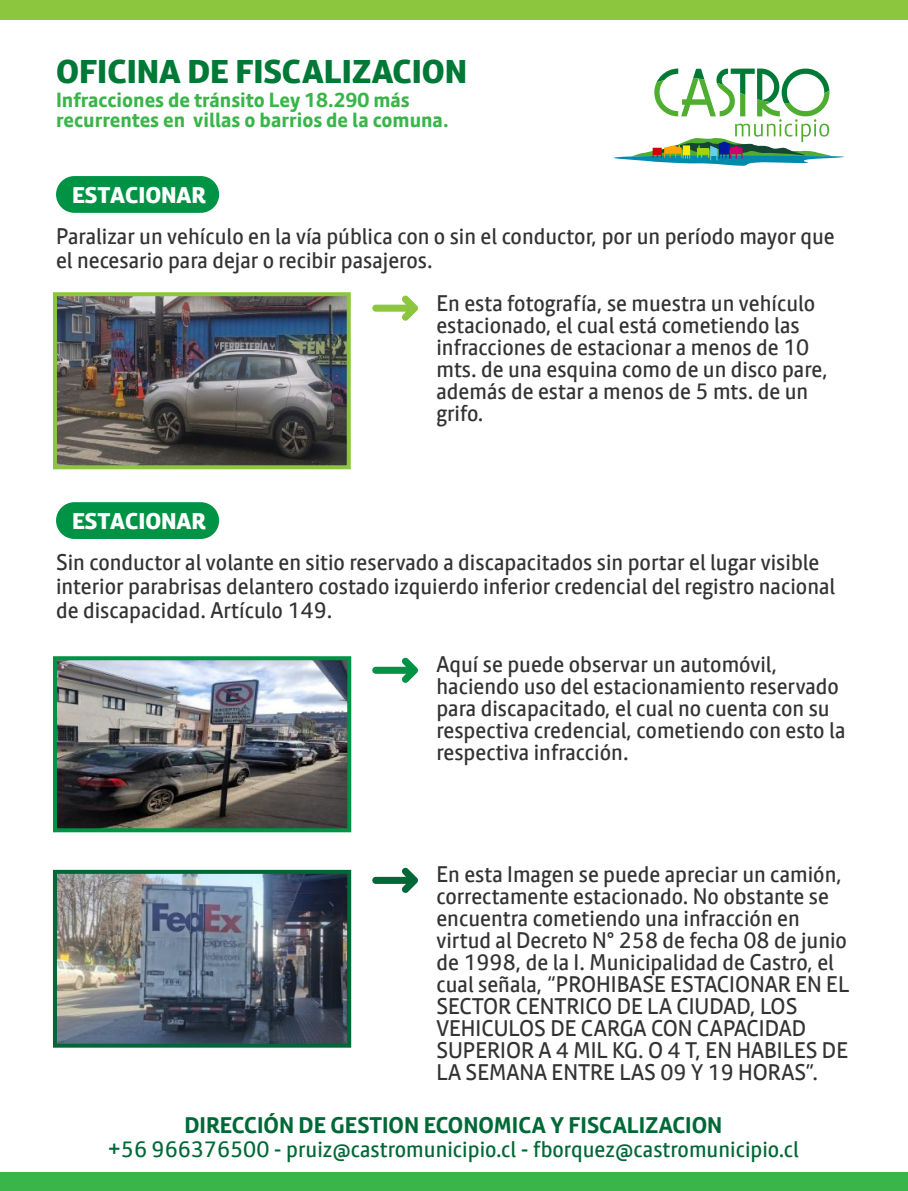
<style>
.page{position:relative;width:908px;height:1191px;background:#fff}
.page>*{position:absolute;margin:0;border:0;box-sizing:border-box;transform-origin:0 0}
.t1{font:800 32px "Calmetta";color:#007836}
.t2{font:22px/22px "Calmetta";color:#333}
.t3{font:22px "Calmetta";color:#006837}
.t4{font:700 22px "Calmetta";color:#006837}
.t5{font:800 22px "Calmetta";letter-spacing:-.005em;color:#fff}
.t6{font:700 20px/20px "Calmetta";color:#39b54a}
</style>
<div class="page">
<svg style="left:614px;top:69px;width:230px;height:97px"></svg>
<div style="left:0;top:1172px;width:907px;height:19px;background:#39b54a"></div>
<div style="left:0;top:0;width:907px;height:20px;background:#8cc63f"></div>
<div style="left:56px;top:176px;width:163px;height:37px;background:#009245;border-radius:18px"></div>
<div style="left:56px;top:502px;width:163px;height:37px;background:#009245;border-radius:18px"></div>
<svg style="left:372px;top:295px;width:46px;height:26px"></svg>
<svg style="left:372px;top:657px;width:46px;height:26px"></svg>
<svg style="left:372px;top:867px;width:46px;height:26px"></svg>
<img style="left:58px;top:297px;width:287px;height:167px">
<div style="left:53px;top:292px;width:297px;height:177px;border:4px solid #8cc63f"></div>
<img style="left:58px;top:661px;width:288px;height:166px">
<div style="left:53px;top:656px;width:298px;height:176px;border:4px solid #009245"></div>
<img style="left:58px;top:875px;width:288px;height:167px">
<div style="left:53px;top:870px;width:298px;height:177px;border:4px solid #006837"></div>
<h1 class="t1" style="left:56px;top:52px;width:412px">OFICINA DE FISCALIZACION</h1>
<p class="t6" style="left:56px;top:90px;width:394px">Infracciones de tránsito Ley 18.290 más recurrentes en villas o barrios de la comuna.</p>
<p class="t5" style="left:72px;top:182px;width:135px">ESTACIONAR</p>
<p class="t2" style="left:56px;top:224px;width:780px;line-height:24px">Paralizar un vehículo en la vía pública con o sin el conductor, por un período mayor que el necesario para dejar o recibir pasajeros.</p>
<p class="t5" style="left:72px;top:508px;width:135px">ESTACIONAR</p>
<p class="t2" style="left:436px;top:292px;width:393px">En esta fotografía, se muestra un vehículo estacionado, el cual está cometiendo las infracciones de estacionar a menos de 10 mts. de una esquina como de un disco pare, además de estar a menos de 5 mts. de un grifo.</p>
<p class="t2" style="left:56px;top:550px;width:780px;line-height:24px">Sin conductor al volante en sitio reservado a discapacitados sin portar el lugar visible interior parabrisas delantero costado izquierdo inferior credencial del registro nacional de discapacidad. Artículo 149.</p>
<p class="t2" style="left:436px;top:652px;width:410px">Aquí se puede observar un automóvil, haciendo uso del estacionamiento reservado para discapacitado, el cual no cuenta con su respectiva credencial, cometiendo con esto la respectiva infracción.</p>
<p class="t2" style="left:436px;top:862px;width:414px">En esta Imagen se puede apreciar un camión, correctamente estacionado. No obstante se encuentra cometiendo una infracción en virtud al Decreto N° 258 de fecha 08 de junio de 1998, de la I. Municipalidad de Castro, el cual señala, “PROHIBASE ESTACIONAR EN EL SECTOR CENTRICO DE LA CIUDAD, LOS VEHICULOS DE CARGA CON CAPACIDAD SUPERIOR A 4 MIL KG. O 4 T, EN HABILES DE LA SEMANA ENTRE LAS 09 Y 19 HORAS”.</p>
<p class="t4" style="left:184px;top:1111px;width:539px">DIRECCIÓN DE GESTION ECONOMICA Y FISCALIZACION</p>
<p class="t3" style="left:108px;top:1135px;width:692px">+56 966376500 - pruiz@castromunicipio.cl - fborquez@castromunicipio.cl</p>
</div>
